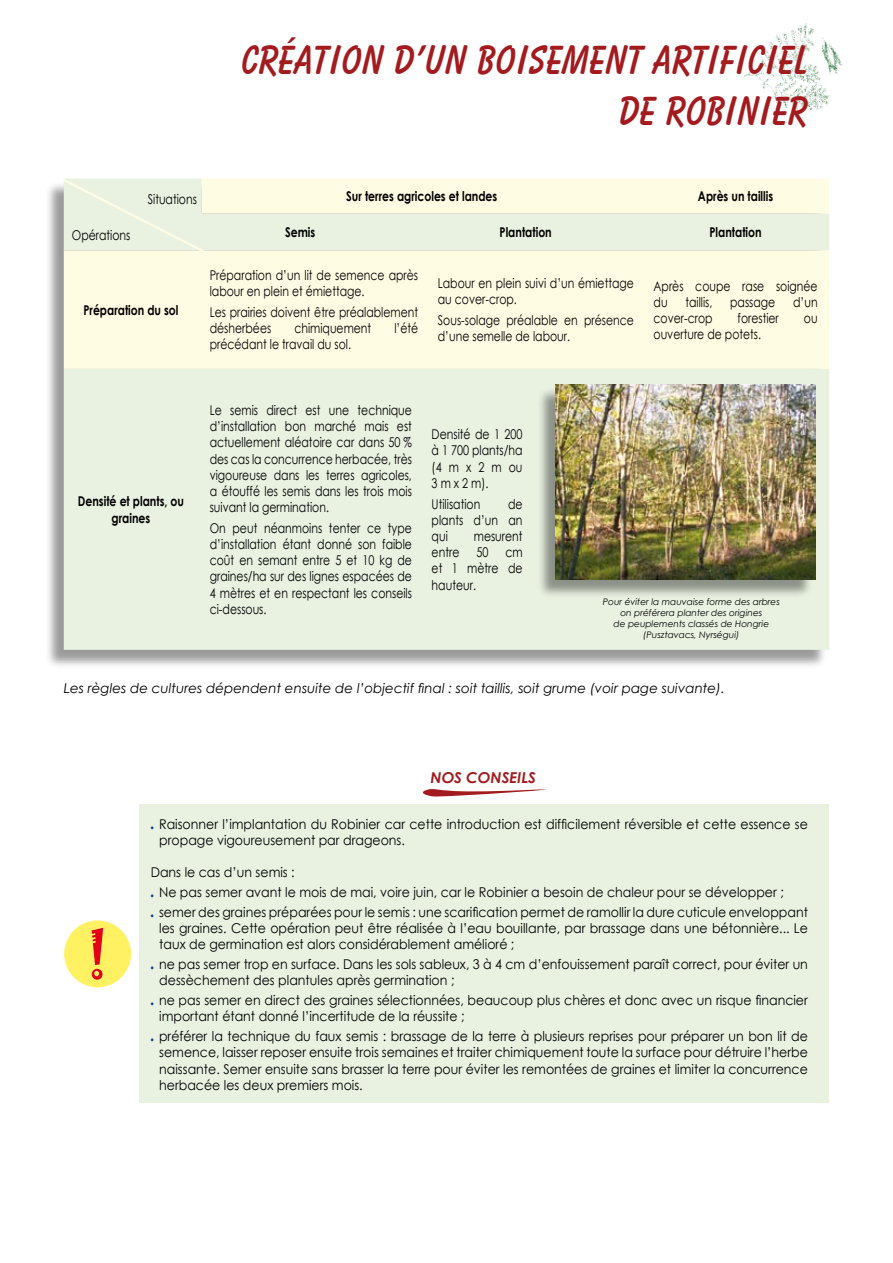
<style>
.page{position:relative;width:893px;height:1263px;background:#fff}
.page>*{position:absolute;margin:0;border:0;box-sizing:border-box;transform-origin:0 0}
.t1{font:60px "Jokerman";color:#e2001a}
.t2{font:700 42px/50.4px "Balloon BT";color:#a31b1e;text-align:right}
.t3{font:italic 700 15px "Century Gothic";color:#a31b1e}
.t4{font:13.5px/16.2px "Century Gothic";color:#000;scale:.93 1}
.t5{font:13.5px/16.2px "Century Gothic";color:#000;scale:.81 1}
.t6{font:700 13.5px/16.2px "Century Gothic";color:#000;text-align:center;scale:.81 1}
.t7{font:italic 13.5px "Century Gothic";color:#000}
.t8{font:italic 9px/10.8px "Century Gothic";color:#000;text-align:center}
.s1{font-weight:700;font-style:italic;font-size:16.5px;color:#004292}
</style>
<div class="page">
<div style="left:43px;top:180px;width:785px;height:490px;background:#000;opacity:.4"></div>
<div style="left:64px;top:369px;width:765px;height:281px;background:#e9f1e1"></div>
<svg style="left:64px;top:179px;width:765px;height:190px;background:#faf9e3"></svg>
<svg style="left:61px;top:178px;width:147px;height:77px;background:#e9f0e0"></svg>
<div style="left:64px;top:920px;width:67px;height:67px;background:#fff162;border-radius:50%"></div>
<svg style="left:423px;top:789px;width:123px;height:8px"></svg>
<div style="left:140px;top:805px;width:689px;height:298px;background:#e9f1e1"></div>
<img style="left:744px;top:23px;width:98px;height:87px">
<div style="left:536px;top:386px;width:279px;height:213px;background:#000;opacity:.4"></div>
<img style="left:556px;top:385px;width:259px;height:194px">
<h2 class="t2" style="left:242px;top:35px;width:567px">CRÉATION D’UN BOISEMENT ARTIFICIEL<br>DE ROBINIER</h2>
<p class="t5" style="left:148px;top:190px;width:62px">Situations</p>
<p class="t6" style="left:346px;top:187px;width:188px">Sur terres agricoles et landes</p>
<p class="t6" style="left:698px;top:187px;width:94px">Après un taillis</p>
<p class="t5" style="left:72px;top:226px;width:74px">Opérations</p>
<p class="t6" style="left:285px;top:223px;width:39px">Semis</p>
<p class="t6" style="left:500px;top:223px;width:66px">Plantation</p>
<p class="t6" style="left:709px;top:223px;width:66px">Plantation</p>
<p class="t6" style="left:83px;top:301px;width:119px">Préparation du sol</p>
<p class="t6" style="left:78px;top:493px;width:133px">Densité et plants, ou graines</p>
<p class="t5" style="left:210px;top:267px;width:259px">Préparation d’un lit de semence après labour en plein et émiettage.</p>
<p class="t5" style="left:210px;top:304px;width:259px">Les prairies doivent être préalablement désherbées</p>
<p class="t5" style="left:294px;top:320px;width:97px">chimiquement</p>
<p class="t5" style="left:394px;top:320px;width:31px">l’été</p>
<p class="t5" style="left:210px;top:336px;width:176px">précédant le travail du sol.</p>
<p class="t5" style="left:438px;top:275px;width:244px">Labour en plein suivi d’un émiettage au cover-crop.</p>
<p class="t5" style="left:438px;top:312px;width:244px">Sous-solage préalable en présence d’une semelle de labour.</p>
<p class="t5" style="left:654px;top:277px;width:204px">Après coupe rase soignée du</p>
<p class="t5" style="left:685px;top:294px;width:35px">taillis,</p>
<p class="t5" style="left:730px;top:294px;width:57px">passage</p>
<p class="t5" style="left:793px;top:294px;width:32px">d’un</p>
<p class="t5" style="left:654px;top:310px;width:74px">cover-crop</p>
<p class="t5" style="left:738px;top:310px;width:53px">forestier</p>
<p class="t5" style="left:804px;top:310px;width:18px">ou</p>
<p class="t5" style="left:654px;top:326px;width:134px">ouverture de potets.</p>
<p class="t5" style="left:210px;top:402px;width:251px;text-align:justify">Le semis direct est une technique d’installation bon marché mais est actuellement aléatoire car dans 50 % des cas la concurrence herbacée, très vigoureuse dans les terres agricoles, a étouffé les semis dans les trois mois suivant la germination.</p>
<p class="t5" style="left:210px;top:520px;width:251px;text-align:justify">On peut néanmoins tenter ce type d’installation étant donné son faible coût en semant entre 5 et 10 kg de graines/ha sur des lignes espacées de 4 mètres et en respectant les conseils ci-dessous.</p>
<p class="t5" style="left:432px;top:426px;width:114px;text-align:justify">Densité de 1 200 à 1 700 plants/ha (4 m x 2 m ou 3 m x 2 m).</p>
<p class="t5" style="left:432px;top:495px;width:62px">Utilisation</p>
<p class="t5" style="left:432px;top:495px;width:114px;text-align:justify;text-indent:76px">de plants d’un an qui</p>
<p class="t5" style="left:474px;top:528px;width:62px">mesurent</p>
<p class="t5" style="left:432px;top:544px;width:36px">entre</p>
<p class="t5" style="left:476px;top:544px;width:16px">50</p>
<p class="t5" style="left:432px;top:544px;width:114px;text-align:justify;text-indent:74px">cm et 1 mètre de hauteur.</p>
<p class="t8" style="left:603px;top:596px;width:179px">Pour éviter la mauvaise forme des arbres on préférera planter des origines<br>de peuplements classés de Hongrie (Pusztavacs, Nyrségui)</p>
<p class="t7" style="left:64px;top:679px;width:663px">Les règles de cultures dépendent ensuite de l’objectif final : soit taillis, soit grume (voir page suivante).</p>
<h1 class="t1" style="left:86px;top:912px;width:25px">!</h1>
<p class="t3" style="left:431px;top:766px;width:107px">NOS CONSEILS</p>
<p class="t4" style="left:159px;top:816px;width:699px;text-indent:-9px"><span class="s1">.</span> Raisonner l’implantation du Robinier car cette introduction est difficilement réversible et cette essence se propage vigoureusement par drageons.</p>
<p class="t4" style="left:151px;top:862px;width:708px;line-height:19.8px">Dans le cas d’un semis :<br><span class="s1">.</span> Ne pas semer avant le mois de mai, voire juin, car le Robinier a besoin de chaleur pour se développer ;<br><span class="s1">.</span> semer des graines préparées pour le semis : une scarification permet de ramollir la dure cuticule enveloppant</p>
<p class="t4" style="left:159px;top:920px;width:699px">les graines. Cette opération peut être réalisée à l’eau bouillante, par brassage dans une bétonnière... Le taux de germination est alors considérablement amélioré ;</p>
<p class="t4" style="left:159px;top:956px;width:699px;text-indent:-9px"><span class="s1">.</span> ne pas semer trop en surface. Dans les sols sableux, 3 à 4 cm d’enfouissement paraît correct, pour éviter un dessèchement des plantules après germination ;</p>
<p class="t4" style="left:159px;top:992px;width:699px;text-indent:-9px"><span class="s1">.</span> ne pas semer en direct des graines sélectionnées, beaucoup plus chères et donc avec un risque financier important étant donné l’incertitude de la réussite ;</p>
<p class="t4" style="left:159px;top:1028px;width:699px;text-align:justify;text-indent:-9px"><span class="s1">.</span> préférer la technique du faux semis : brassage de la terre à plusieurs reprises pour préparer un bon lit de semence, laisser reposer ensuite trois semaines et traiter chimiquement toute la surface pour détruire l’herbe naissante. Semer ensuite sans brasser la terre pour éviter les remontées de graines et limiter la concurrence herbacée les deux premiers mois.</p>
</div>
